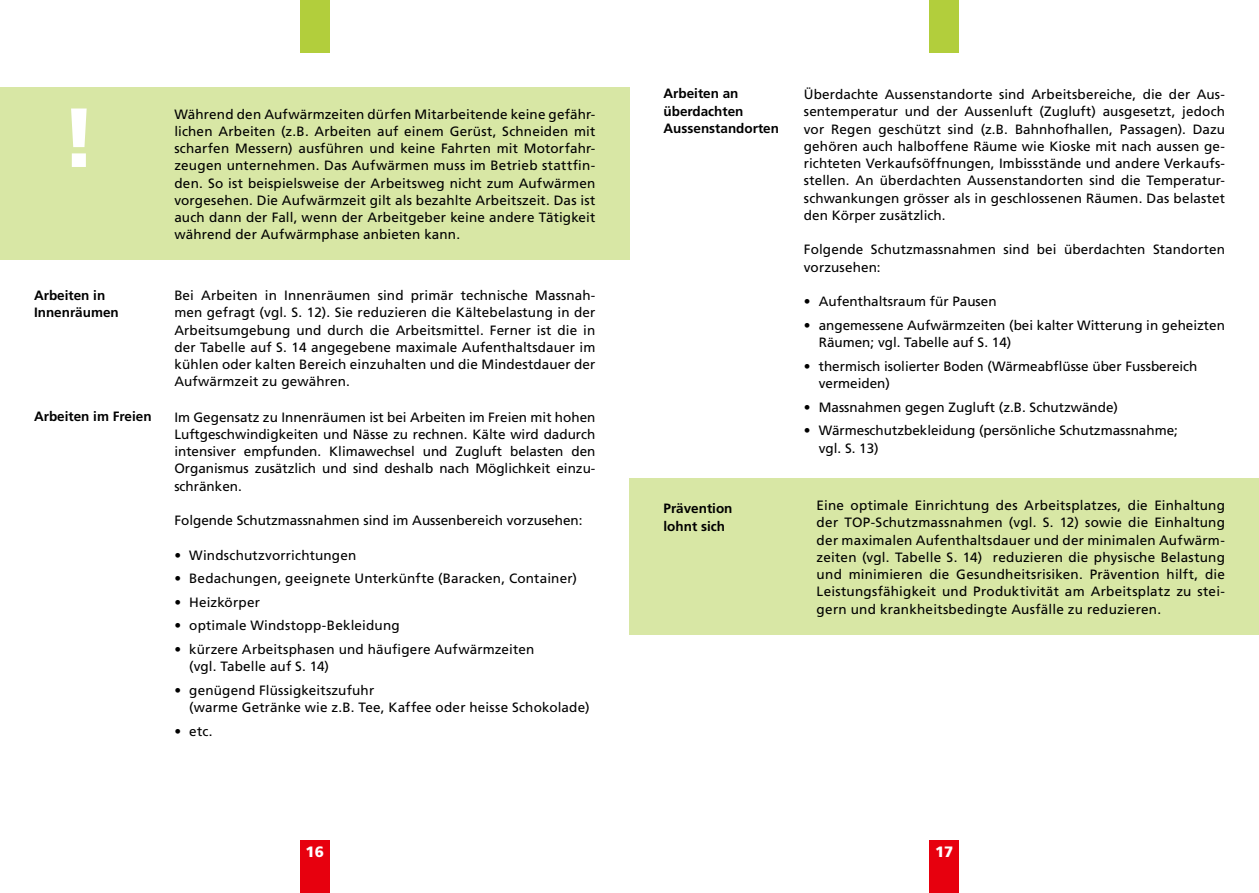
<style>
.page{position:relative;width:1259px;height:893px;background:#fff}
.page>*{position:absolute;margin:0;border:0;box-sizing:border-box;transform-origin:0 0}
.t1{font:900 15px "Frutiger LT Pro";color:#fff}
.t2{font:13.5px/17.2px "Frutiger LT Pro";letter-spacing:.005em;color:#000}
.t3{font:700 13.5px/17.2px "Frutiger LT Pro";color:#000}
</style>
<div class="page">
<div style="left:300px;top:0;width:30px;height:53px;background:#b2ce3c"></div>
<div style="left:300px;top:840px;width:30px;height:53px;background:#e7000e"></div>
<div style="left:929px;top:840px;width:30px;height:53px;background:#e7000e"></div>
<div style="left:929px;top:0;width:30px;height:53px;background:#b2ce3c"></div>
<div style="left:0;top:87px;width:629px;height:173px;background:#d8e7a5"></div>
<svg style="left:71px;top:108px;width:16px;height:59px"></svg>
<div style="left:629px;top:479px;width:630px;height:156px;background:#d8e7a5"></div>
<p class="t3" style="left:34px;top:287px;width:86px">Arbeiten in<br>Innenräumen</p>
<p class="t3" style="left:34px;top:408px;width:119px">Arbeiten im Freien</p>
<p class="t2" style="left:174px;top:105px;width:422px;text-align:justify">Während den Aufwärmzeiten dürfen Mitarbeitende keine gefähr&shy;lichen Arbeiten (z.B. Arbeiten auf einem Gerüst, Schneiden mit scharfen Messern) ausführen und keine Fahrten mit Motorfahr&shy;zeugen unternehmen. Das Aufwärmen muss im Betrieb stattfin&shy;den. So ist beispielsweise der Arbeitsweg nicht zum Aufwärmen vorgesehen. Die Aufwärmzeit gilt als bezahlte Arbeitszeit. Das ist auch dann der Fall, wenn der Arbeitgeber keine andere Tätigkeit während der Aufwärmphase anbieten kann.</p>
<p class="t2" style="left:174px;top:287px;width:422px;text-align:justify">Bei Arbeiten in Innenräumen sind primär technische Massnah&shy;men gefragt (vgl. S. 12). Sie reduzieren die Kältebelastung in der Arbeitsumgebung und durch die Arbeitsmittel. Ferner ist die in der Tabelle auf S. 14 angegebene maximale Aufenthaltsdauer im kühlen oder kalten Bereich einzuhalten und die Mindestdauer der Aufwärmzeit zu gewähren.</p>
<p class="t2" style="left:174px;top:408px;width:422px;text-align:justify">Im Gegensatz zu Innenräumen ist bei Arbeiten im Freien mit hohen Luftgeschwindigkeiten und Nässe zu rechnen. Kälte wird dadurch intensiver empfunden. Klimawechsel und Zugluft belasten den Organismus zusätzlich und sind deshalb nach Möglichkeit einzu&shy;schränken.</p>
<p class="t2" style="left:174px;top:512px;width:410px">Folgende Schutzmassnahmen sind im Aussenbereich vorzusehen:</p>
<p class="t2" style="left:174px;top:546px;width:183px">• Windschutzvorrichtungen</p>
<p class="t2" style="left:174px;top:570px;width:404px">• Bedachungen, geeignete Unterkünfte (Baracken, Container)</p>
<p class="t2" style="left:174px;top:594px;width:87px">• Heizkörper</p>
<p class="t2" style="left:174px;top:617px;width:227px">• optimale Windstopp-Bekleidung</p>
<p class="t2" style="left:189px;top:641px;width:347px;text-indent:-15px">• kürzere Arbeitsphasen und häufigere Aufwärmzeiten (vgl. Tabelle auf S. 14)</p>
<p class="t2" style="left:189px;top:682px;width:402px;text-indent:-15px">• genügend Flüssigkeitszufuhr<br>(warme Getränke wie z.B. Tee, Kaffee oder heisse Schokolade)</p>
<p class="t2" style="left:174px;top:723px;width:40px">• etc.</p>
<p class="t3" style="left:663px;top:85px;width:117px">Arbeiten an überdachten<br>Aussenstandorten</p>
<p class="t3" style="left:663px;top:500px;width:71px">Prävention lohnt sich</p>
<p class="t2" style="left:804px;top:86px;width:422px;text-align:justify">Überdachte Aussenstandorte sind Arbeitsbereiche, die der Aus&shy;sentemperatur und der Aussenluft (Zugluft) ausgesetzt, jedoch vor Regen geschützt sind (z.B. Bahnhofhallen, Passagen). Dazu gehören auch halboffene Räume wie Kioske mit nach aussen ge&shy;richteten Verkaufsöffnungen, Imbissstände und andere Verkaufs&shy;stellen. An überdachten Aussenstandorten sind die Temperatur&shy;schwankungen grösser als in geschlossenen Räumen. Das belastet den Körper zusätzlich.</p>
<p class="t2" style="left:804px;top:241px;width:422px">Folgende Schutzmassnahmen sind bei überdachten Standorten vorzusehen:</p>
<p class="t2" style="left:804px;top:293px;width:194px">• Aufenthaltsraum für Pausen</p>
<p class="t2" style="left:818px;top:317px;width:408px;text-indent:-15px">• angemessene Aufwärmzeiten (bei kalter Witterung in geheizten<br>Räumen; vgl. Tabelle auf S. 14)</p>
<p class="t2" style="left:818px;top:357px;width:380px;text-indent:-15px">• thermisch isolierter Boden (Wärmeabflüsse über Fussbereich vermeiden)</p>
<p class="t2" style="left:804px;top:398px;width:316px">• Massnahmen gegen Zugluft (z.B. Schutzwände)</p>
<p class="t2" style="left:818px;top:422px;width:361px;text-indent:-15px">• Wärmeschutzbekleidung (persönliche Schutzmassnahme; vgl. S. 13)</p>
<p class="t2" style="left:816px;top:497px;width:410px;text-align:justify">Eine optimale Einrichtung des Arbeitsplatzes, die Einhaltung der TOP-Schutzmassnahmen (vgl. S. 12) sowie die Einhaltung der maximalen Aufenthaltsdauer und der minimalen Aufwärm&shy;zeiten (vgl. Tabelle S. 14) reduzieren die physische Belastung und minimieren die Gesundheitsrisiken. Prävention hilft, die Leistungsfähigkeit und Produktivität am Arbeitsplatz zu stei&shy;gern und krankheitsbedingte Ausfälle zu reduzieren.</p>
<p class="t1" style="left:305px;top:843px;width:20px">16</p>
<p class="t1" style="left:935px;top:843px;width:20px">17</p>
</div>
